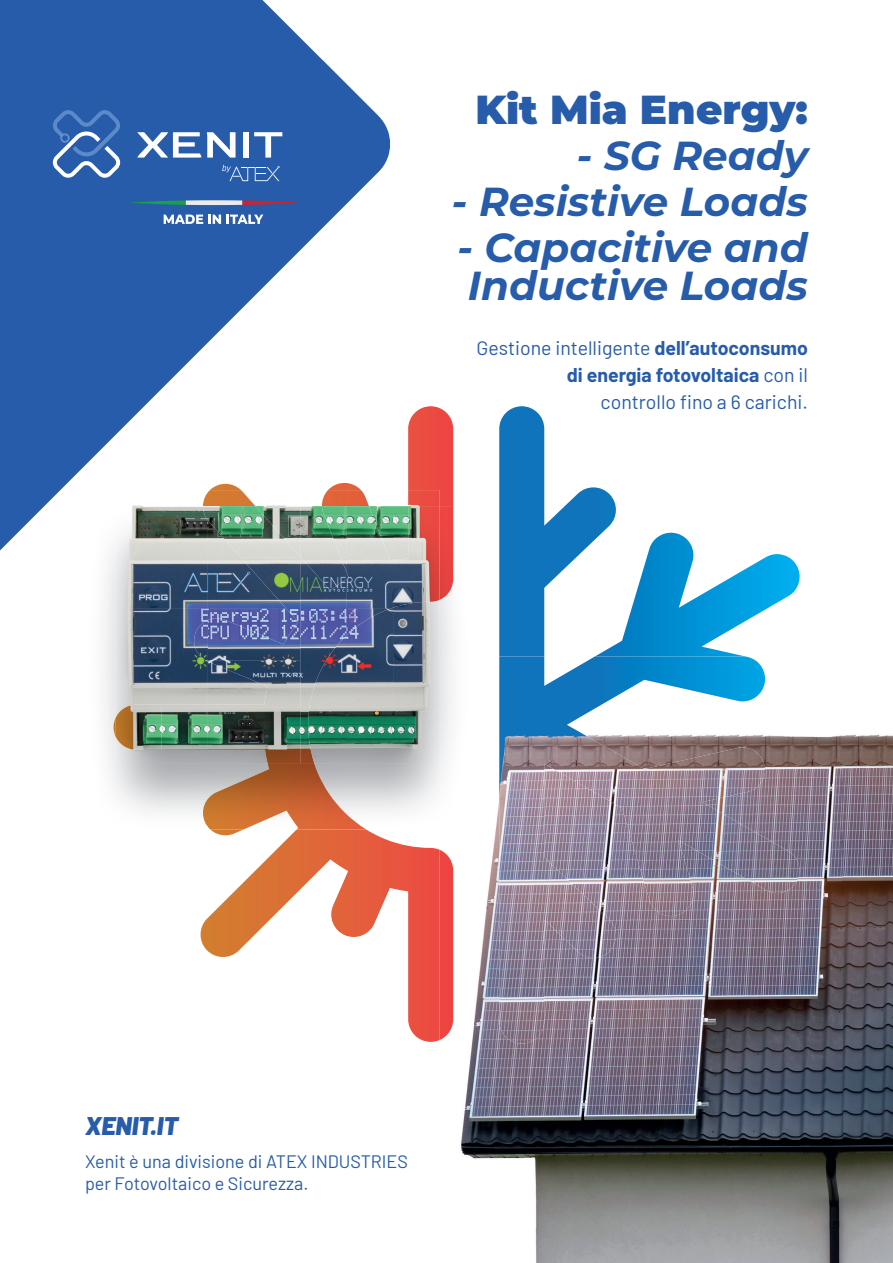
<style>
.page{position:relative;width:893px;height:1263px;background:#fff}
.page>*{position:absolute;margin:0;border:0;box-sizing:border-box;transform-origin:0 0}
.t1{font:italic 700 40.5px/37.5px "Montserrat";color:#275caa}
.t2{font:900 40.5px "Montserrat";color:#275caa}
.t3{font:italic 900 25.5px "Barlow";color:#275caa}
.t4{font:19.5px/27px "Barlow";color:#275caa;text-align:right}
.t5{font:18px/21.6px "Barlow";color:#275caa}
.s1{font-weight:700}
</style>
<div class="page">
<svg style="left:200px;top:406px;width:253px;height:636px"></svg>
<svg style="left:499px;top:406px;width:301px;height:250px"></svg>
<svg style="left:0;top:0;width:394px;height:551px;fill:#275caa"></svg>
<svg style="left:222px;top:165px;width:58px;height:16px"></svg>
<svg style="left:164px;top:215px;width:57px;height:9px"></svg>
<svg style="left:227px;top:215px;width:36px;height:9px"></svg>
<svg style="left:129px;top:200px;width:170px;height:5px"></svg>
<svg style="left:137px;top:132px;width:99px;height:26px"></svg>
<div style="left:243px;top:132px;width:6px;height:26px;background:#fff"></div>
<svg style="left:254px;top:132px;width:28px;height:26px"></svg>
<svg style="left:53px;top:109px;width:67px;height:70px;background:#4c79ba"></svg>
<img style="left:88px;top:506px;width:366px;height:279px">
<img style="left:114px;top:506px;width:339px;height:323px">
<img style="left:115px;top:490px;width:88px;height:16px">
<img style="left:203px;top:490px;width:236px;height:16px">
<img style="left:115px;top:506px;width:93px;height:103px">
<img style="left:393px;top:609px;width:46px;height:103px">
<img style="left:115px;top:609px;width:93px;height:96px">
<img style="left:347px;top:609px;width:46px;height:103px">
<img style="left:115px;top:750px;width:93px;height:13px">
<img style="left:347px;top:712px;width:92px;height:51px">
<img style="left:203px;top:506px;width:144px;height:51px">
<img style="left:347px;top:506px;width:92px;height:103px">
<img style="left:208px;top:557px;width:139px;height:206px">
<img style="left:161px;top:620px;width:47px;height:130px">
<img style="left:347px;top:609px;width:43px;height:26px">
<img style="left:115px;top:705px;width:47px;height:45px">
<img style="left:439px;top:734px;width:454px;height:529px">
<img style="left:439px;top:850px;width:14px;height:190px">
<img style="left:499px;top:656px;width:304px;height:388px">
<img style="left:439px;top:656px;width:30px;height:173px">
<h1 class="t2" style="left:475px;top:79px;width:334px">Kit Mia Energy:</h1>
<h1 class="t1" style="left:577px;top:135px;width:233px">- SG Ready</h1>
<h1 class="t1" style="left:452px;top:181px;width:357px">- Resistive Loads</h1>
<h1 class="t1" style="left:457px;top:227px;width:352px">- Capacitive and<br>Inductive Loads</h1>
<p class="t4" style="left:477px;top:333px;width:333px">Gestione intelligente <span class="s1">dell’autoconsumo di energia fotovoltaica</span> con il<br>controllo fino a 6 carichi.</p>
<h2 class="t3" style="left:85px;top:1107px;width:95px">XENIT.IT</h2>
<p class="t5" style="left:85px;top:1149px;width:324px">Xenit è una divisione di ATEX INDUSTRIES per Fotovoltaico e Sicurezza.</p>
</div>
